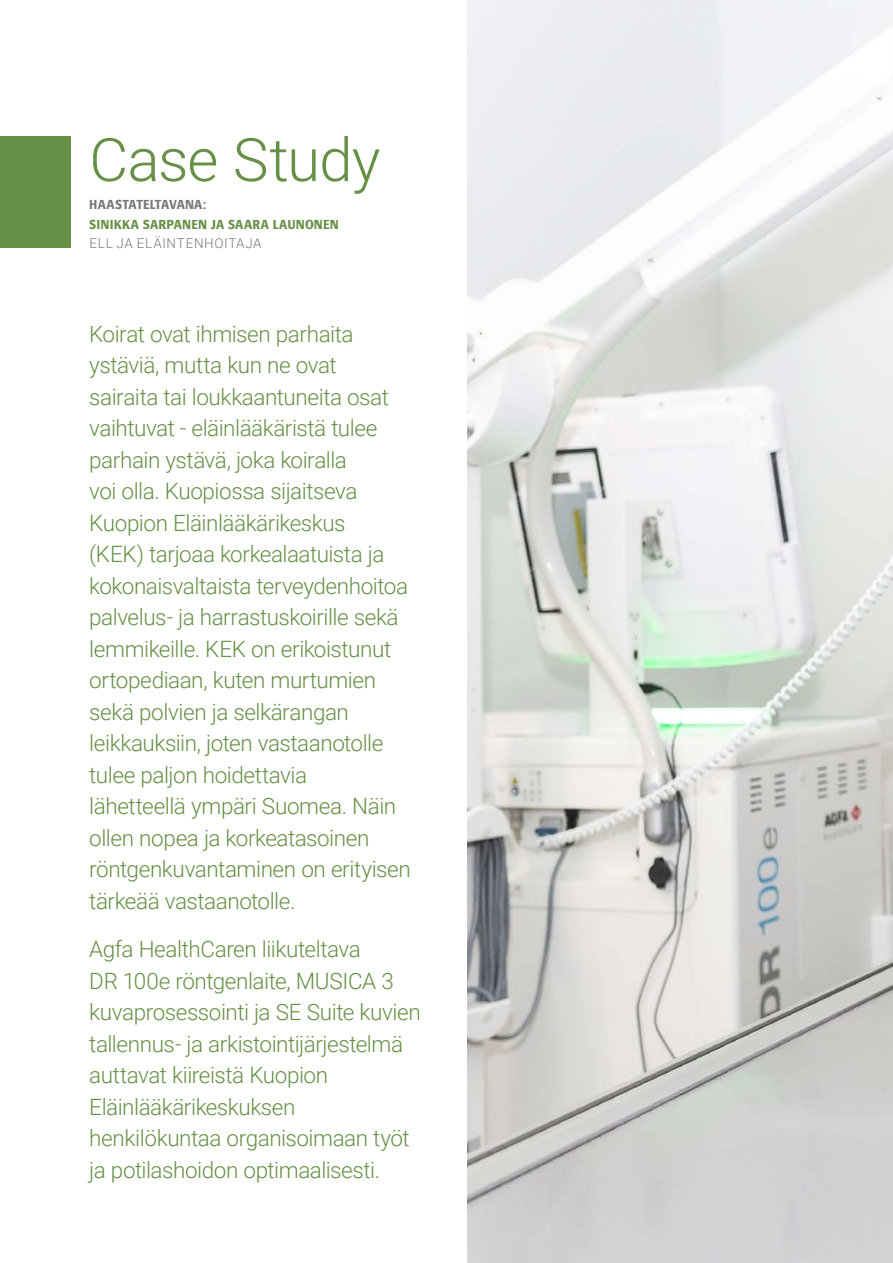
<style>
.page{position:relative;width:893px;height:1263px;background:#fff}
.page>*{position:absolute;margin:0;border:0;box-sizing:border-box;transform-origin:0 0}
.Interview_Title{font:300 60px "Roboto";letter-spacing:-.015em;color:#669046}
.Body_Text{font:300 22.5px/31.5px "Roboto";letter-spacing:-.02em;color:#669046}
.Interview_Name{font:700 13.5px "Bosis For Agfa";letter-spacing:.01em;color:#669046}
.Interview_Name-2{font:300 13.5px "Roboto";letter-spacing:.05em;color:#76787b}
.Interview_Name-3{font:700 13.5px "Bosis For Agfa";letter-spacing:.01em;color:#76787b}
</style>
<div class="page">
<div style="left:0;top:136px;width:70px;height:112px;background:#669046"></div>
<img style="left:467px;top:0;width:426px;height:1263px">
<p class="Interview_Title" style="left:89px;top:118px;width:293px">Case Study</p>
<p class="Interview_Name-3" style="left:89px;top:197px;width:119px">HAASTATELTAVANA:</p>
<p class="Interview_Name" style="left:89px;top:217px;width:251px">SINIKKA SARPANEN JA SAARA LAUNONEN</p>
<p class="Interview_Name-2" style="left:90px;top:234px;width:174px">ELL JA ELÄINTENHOITAJA</p>
<p class="Body_Text" style="left:89px;top:317px;width:323px">Koirat ovat ihmisen parhaita ystäviä, mutta kun ne ovat sairaita tai loukkaantuneita osat vaihtuvat - eläinlääkäristä tulee parhain ystävä, joka koiralla<br>voi olla. Kuopiossa sijaitseva<br>Kuopion Eläinlääkärikeskus<br>(KEK) tarjoaa korkealaatuista ja kokonaisvaltaista terveydenhoitoa palvelus- ja harrastuskoirille sekä lemmikeille. KEK on erikoistunut ortopediaan, kuten murtumien sekä polvien ja selkärangan leikkauksiin, joten vastaanotolle tulee paljon hoidettavia<br>lähetteellä ympäri Suomea. Näin ollen nopea ja korkeatasoinen röntgenkuvantaminen on erityisen tärkeää vastaanotolle.</p>
<p class="Body_Text" style="left:89px;top:933px;width:333px">Agfa HealthCaren liikuteltava<br>DR 100e röntgenlaite, MUSICA 3 kuvaprosessointi ja SE Suite kuvien tallennus- ja arkistointijärjestelmä auttavat kiireistä Kuopion<br>Eläinlääkärikeskuksen henkilökuntaa organisoimaan työt ja potilashoidon optimaalisesti.</p>
</div>
